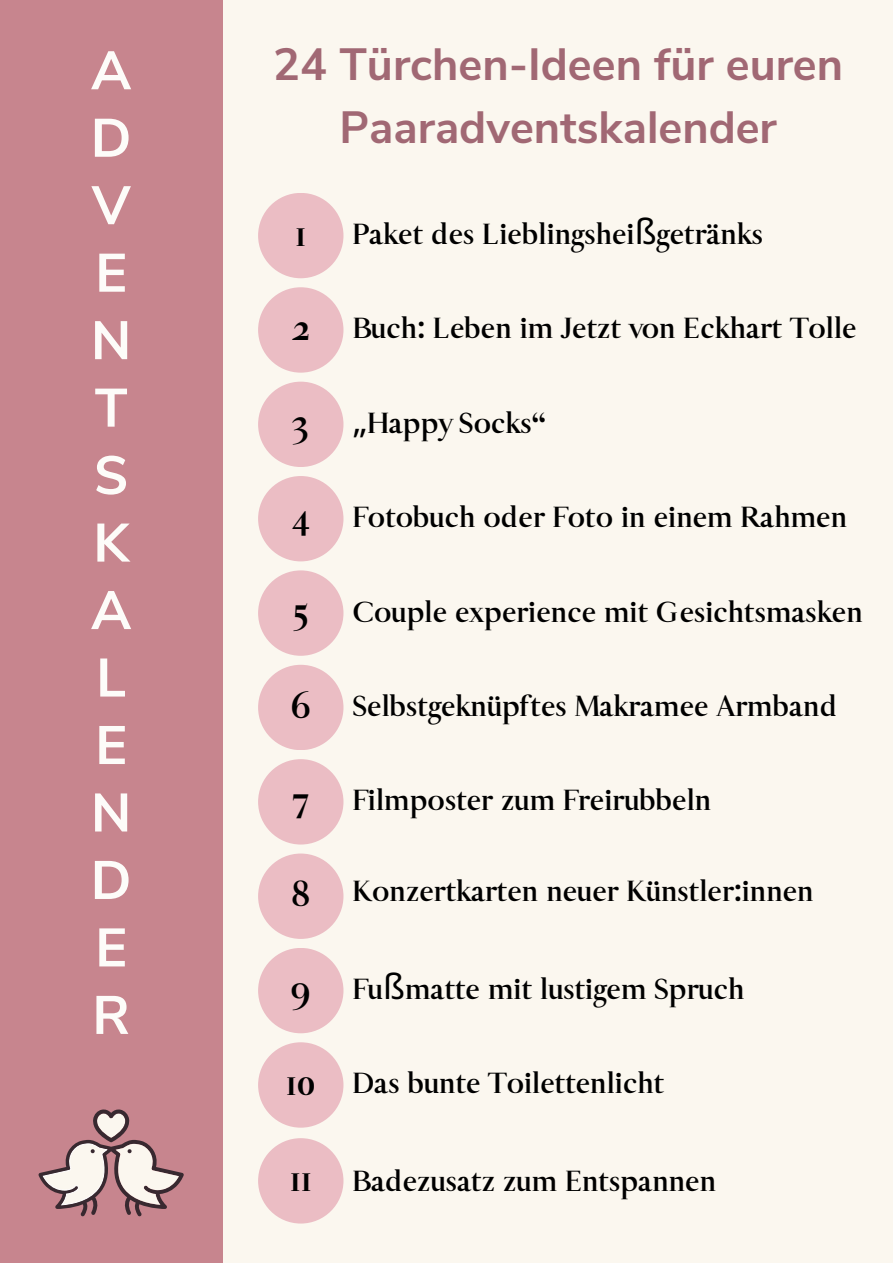
<style>
.page{position:relative;width:893px;height:1264px;background:#fff}
.page>*{position:absolute;margin:0;border:0;box-sizing:border-box;transform-origin:0 0}
.t1{font:700 54px "Nunito Sans";color:#fdfcf9}
.t2{font:700 45px "Nunito Sans";color:#a16874}
.t3{font:43.5px "Living Serif";color:#000}
.t4{font:34.65px "Living Serif";color:#000}
.s1{font-family:"Noto Sans"}
</style>
<div class="page">
<div style="left:0;top:0;width:892px;height:1262px;background:#fbf7ef"></div>
<div style="left:0;top:0;width:223px;height:1262px;background:#c7858e"></div>
<svg style="left:38px;top:1109px;width:145px;height:107px"></svg>
<div style="left:258px;top:193px;width:85px;height:85px;background:#ebbdc4;border-radius:50%"></div>
<div style="left:258px;top:287px;width:85px;height:85px;background:#ebbdc4;border-radius:50%"></div>
<div style="left:258px;top:476px;width:85px;height:85px;background:#ebbdc4;border-radius:50%"></div>
<div style="left:258px;top:947px;width:85px;height:86px;background:#ebbdc4;border-radius:50%"></div>
<div style="left:258px;top:759px;width:85px;height:85px;background:#ebbdc4;border-radius:50%"></div>
<div style="left:258px;top:1042px;width:85px;height:85px;background:#ebbdc4;border-radius:50%"></div>
<div style="left:258px;top:1138px;width:85px;height:85px;background:#ebbdc4;border-radius:50%"></div>
<div style="left:258px;top:664px;width:85px;height:86px;background:#ebbdc4;border-radius:50%"></div>
<div style="left:258px;top:853px;width:85px;height:85px;background:#ebbdc4;border-radius:50%"></div>
<div style="left:258px;top:570px;width:85px;height:85px;background:#ebbdc4;border-radius:50%"></div>
<div style="left:258px;top:381px;width:85px;height:86px;background:#ebbdc4;border-radius:50%"></div>
<p class="t1" style="left:91px;top:35px;width:42px">A</p>
<p class="t1" style="left:91px;top:102px;width:42px">D</p>
<p class="t1" style="left:92px;top:170px;width:40px">V</p>
<p class="t1" style="left:95px;top:237px;width:33px">E</p>
<p class="t1" style="left:91px;top:304px;width:42px">N</p>
<p class="t1" style="left:95px;top:372px;width:35px">T</p>
<p class="t1" style="left:94px;top:439px;width:36px">S</p>
<p class="t1" style="left:93px;top:507px;width:37px">K</p>
<p class="t1" style="left:91px;top:574px;width:42px">A</p>
<p class="t1" style="left:96px;top:642px;width:31px">L</p>
<p class="t1" style="left:95px;top:709px;width:33px">E</p>
<p class="t1" style="left:91px;top:777px;width:42px">N</p>
<p class="t1" style="left:91px;top:844px;width:42px">D</p>
<p class="t1" style="left:95px;top:911px;width:33px">E</p>
<p class="t1" style="left:92px;top:979px;width:39px">R</p>
<p class="t2" style="left:273px;top:34px;width:571px">24 Türchen-Ideen für euren</p>
<p class="t2" style="left:339px;top:97px;width:439px">Paaradventskalender</p>
<p class="t3" style="left:295px;top:210px;width:13px">1</p>
<p class="t4" style="left:353px;top:216px;width:412px">Paket des Lieblingshei<span class="s1">ß</span>getränks</p>
<p class="t3" style="left:292px;top:305px;width:18px">2</p>
<p class="t4" style="left:353px;top:310px;width:505px">Buch: Leben im Jetzt von Eckhart Tolle</p>
<p class="t3" style="left:293px;top:399px;width:18px">3</p>
<p class="t4" style="left:353px;top:405px;width:195px"><span class="s1">„</span>Happy Socks“</p>
<p class="t3" style="left:293px;top:493px;width:17px">4</p>
<p class="t4" style="left:353px;top:499px;width:495px">Fotobuch oder Foto in einem Rahmen</p>
<p class="t3" style="left:293px;top:588px;width:17px">5</p>
<p class="t4" style="left:353px;top:593px;width:511px">Couple experience mit Gesichtsmasken</p>
<p class="t3" style="left:290px;top:682px;width:22px">6</p>
<p class="t4" style="left:353px;top:687px;width:486px">Selbstgeknüpftes Makramee Armband</p>
<p class="t3" style="left:293px;top:776px;width:16px">7</p>
<p class="t4" style="left:353px;top:782px;width:360px">Filmposter zum Freirubbeln</p>
<p class="t3" style="left:291px;top:871px;width:21px">8</p>
<p class="t4" style="left:353px;top:873px;width:462px">Konzertkarten neuer Künstler:innen</p>
<p class="t3" style="left:290px;top:965px;width:22px">9</p>
<p class="t4" style="left:353px;top:970px;width:393px">Fu<span class="s1">ß</span>matte mit lustigem Spruch</p>
<p class="t3" style="left:286px;top:1059px;width:31px">10</p>
<p class="t4" style="left:353px;top:1065px;width:313px">Das bunte Toilettenlicht</p>
<p class="t3" style="left:289px;top:1155px;width:24px">11</p>
<p class="t4" style="left:353px;top:1162px;width:364px">Badezusatz zum Entspannen</p>
</div>
